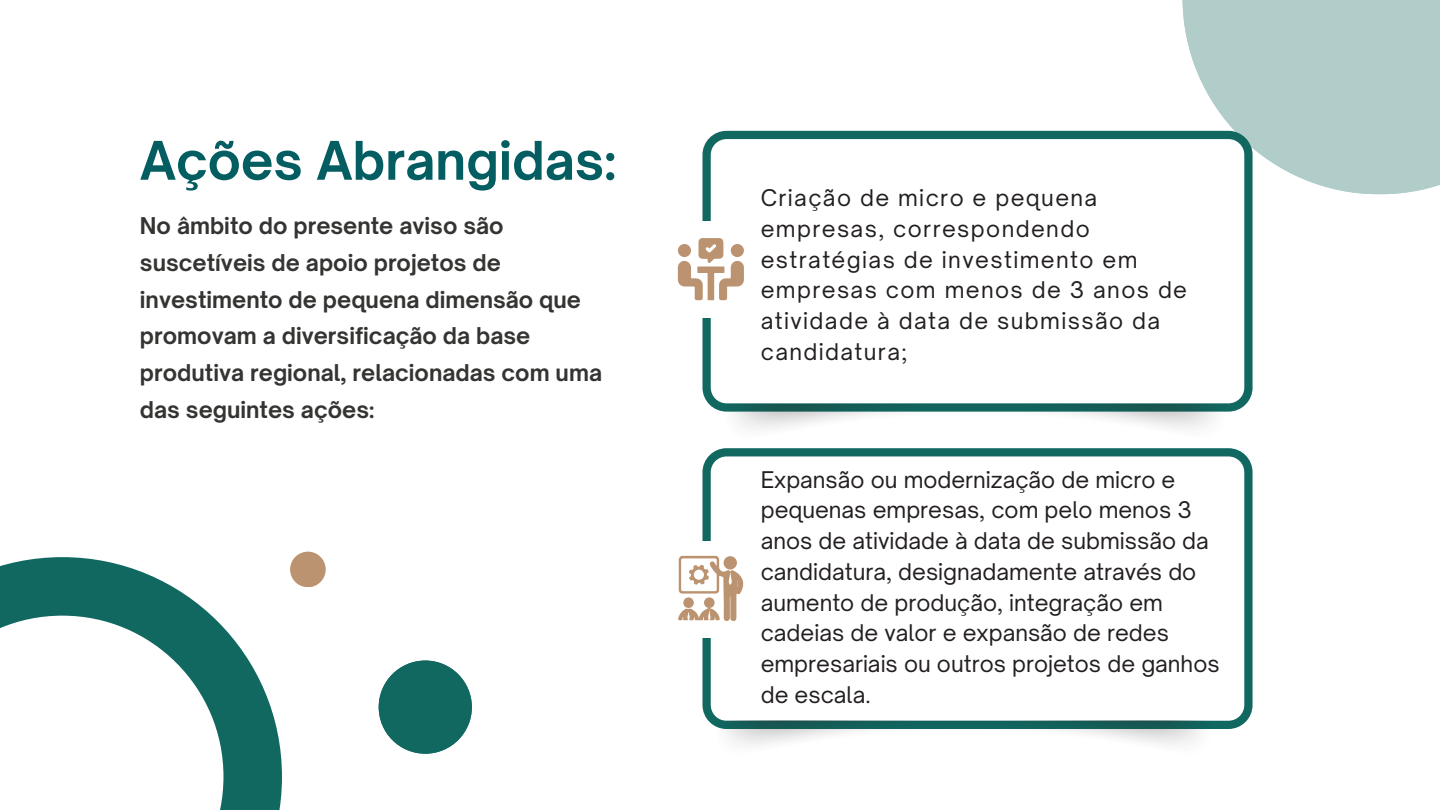
<style>
.page{position:relative;width:1440px;height:810px;background:#fff}
.page>*{position:absolute;margin:0;border:0;box-sizing:border-box;transform-origin:0 0}
.t1{font:700 50.9px "Open Sauce One";color:#035d61}
.t2{font:700 22.1px/36.8px "Open Sauce One";color:#343432}
.t3{font:22px/30.8px "Open Sauce One";color:#231f20}
.t4{font:22px/30.8px "Open Sauce One";letter-spacing:.065em;color:#231f20}
</style>
<div class="page">
<svg style="left:0;top:557px;width:282px;height:253px"></svg>
<svg style="left:290px;top:552px;width:36px;height:35px"></svg>
<svg style="left:1183px;top:0;width:257px;height:194px;background:#b6d1ce"></svg>
<svg style="left:702px;top:131px;width:550px;height:280px"></svg>
<img style="left:720px;top:405px;width:510px;height:24px">
<svg style="left:702px;top:448px;width:550px;height:281px"></svg>
<div style="left:654px;top:541px;width:97px;height:97px;background:#fff"></div>
<svg style="left:379px;top:661px;width:93px;height:93px"></svg>
<div style="left:663px;top:221px;width:96px;height:96px;background:#fff"></div>
<img style="left:711px;top:721px;width:505px;height:24px">
<svg style="left:678px;top:556px;width:66px;height:65px"></svg>
<svg style="left:678px;top:238px;width:66px;height:62px"></svg>
<div style="left:731px;top:244px;width:13px;height:13px;background:#bc9370;border-radius:50%"></div>
<div style="left:678px;top:244px;width:13px;height:13px;background:#bc9370;border-radius:50%"></div>
<h1 class="t1" style="left:140px;top:129px;width:478px">Ações Abrangidas:</h1>
<h2 class="t2" style="left:140px;top:207px;width:464px">No âmbito do presente aviso são suscetíveis de apoio projetos de investimento de pequena dimensão que promovam a diversificação da base produtiva regional, relacionadas com uma das seguintes ações:</h2>
<p class="t4" style="left:761px;top:182px;width:428px">Criação de micro e pequena empresas, correspondendo estratégias de investimento em empresas com menos de 3 anos de atividade à data de submissão da candidatura;</p>
<p class="t3" style="left:761px;top:464px;width:460px">Expansão ou modernização de micro e pequenas empresas, com pelo menos 3 anos de atividade à data de submissão da candidatura, designadamente através do aumento de produção, integração em cadeias de valor e expansão de redes empresariais ou outros projetos de ganhos de escala.</p>
</div>
